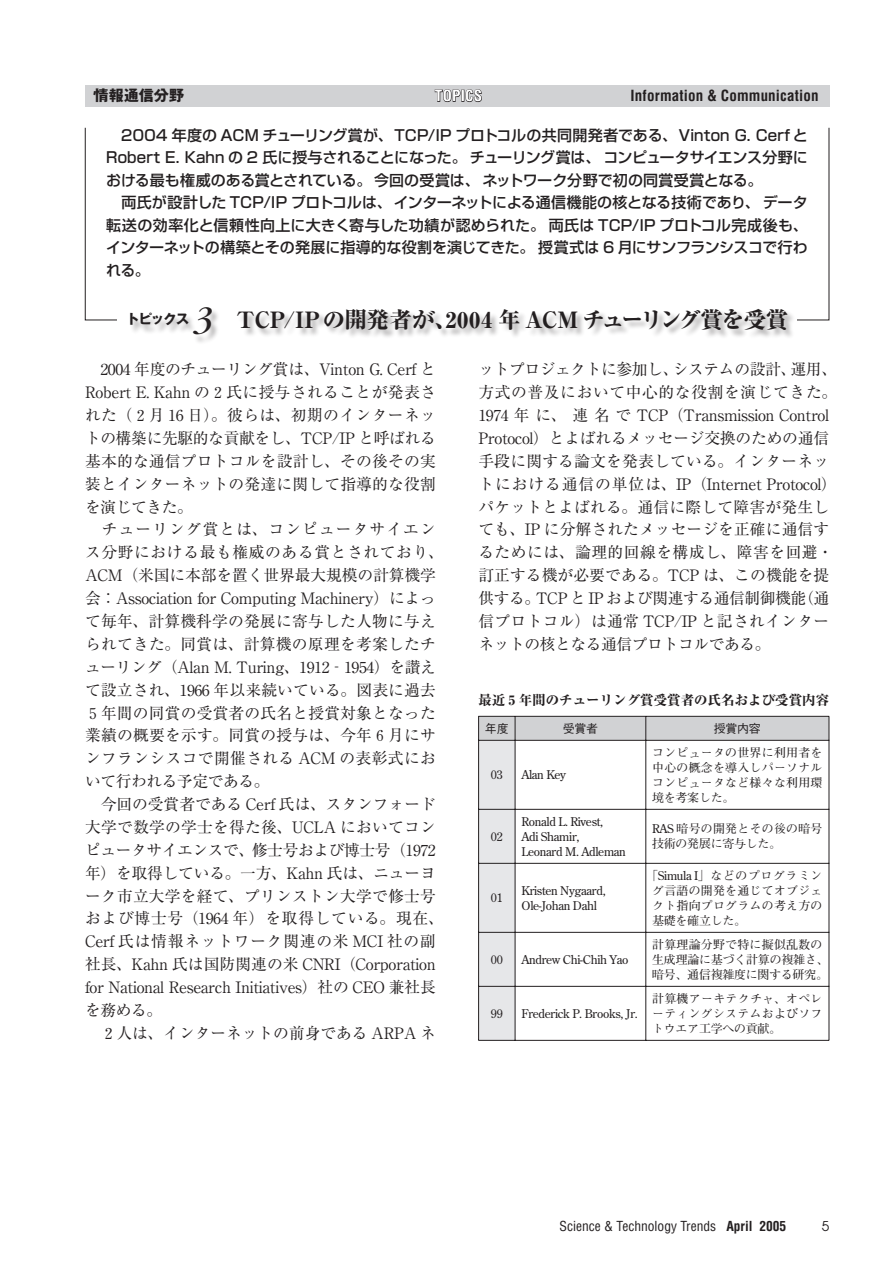
<style>
.page{position:relative;width:893px;height:1263px;background:#fff}
.page>*{position:absolute;margin:0;border:0;box-sizing:border-box;transform-origin:0 0}
.t1{font:800 22.5px "Ryumin";letter-spacing:-.02em;color:#231f20}
.t2{font:15.75px/23px "Ryumin";letter-spacing:.005em;color:#231f20}
.t3{font:500 15px/22.5px "Shin Go";letter-spacing:-.005em;color:#231f20}
.t4{font:700 condensed 15px "Helvetica";letter-spacing:.01em;color:#231f20}
.t5{font:700 15px "Gothic MB101";letter-spacing:.015em;color:#231f20}
.t6{font:700 condensed 15px "Helvetica";letter-spacing:.02em;color:#fff}
.t7{font:condensed 13.5px "Helvetica";color:#231f20}
.t8{font:800 13.5px "Ryumin";color:#231f20}
.t9{font:700 13.5px "Gothic MB101";letter-spacing:-.08em;color:#231f20}
.t10{font:13.5px "Avant Garde";color:#231f20}
.t11{font:700 12px/15px "Futo Min A101";letter-spacing:-.02em;color:#231f20}
.t12{font:500 12px "Gothic BBB";letter-spacing:-.025em;color:#231f20}
.s1{font-family:"Garamond";font-weight:400;font-style:italic;font-size:36px}
.s2{font-weight:700}
</style>
<div class="page">
<div style="left:85px;top:85px;width:744px;height:21px;background:#d1d2d4"></div>
<svg style="left:434px;top:89px;width:48px;height:18px"></svg>
<div style="left:129px;top:307px;width:667px;height:38px;background:#231f20;opacity:.4"></div>
<svg style="left:478px;top:716px;width:352px;height:325px"></svg>
<hr style="left:829px;top:986px;width:1px;height:54px;background:#231f20">
<hr style="left:478px;top:1040px;width:37px;height:1px;background:#231f20">
<hr style="left:515px;top:1040px;width:131px;height:1px;background:#231f20">
<hr style="left:646px;top:1040px;width:183px;height:1px;background:#231f20">
<p class="t5" style="left:94px;top:85px;width:92px">情報通信分野</p>
<p class="t6" style="left:435px;top:86px;width:49px">TOPICS</p>
<p class="t4" style="left:630px;top:86px;width:190px">Information &amp; Communication</p>
<p class="t3" style="left:106px;top:123px;width:703px">　2004 年度の ACM チューリング賞が、TCP/IP プロトコルの共同開発者である、Vinton G. Cerf とRobert E. Kahn の 2 氏に授与されることになった。チューリング賞は、コンピュータサイエンス分野における最も権威のある賞とされている。今回の受賞は、ネットワーク分野で初の同賞受賞となる。<br>　両氏が設計した TCP/IP プロトコルは、インターネットによる通信機能の核となる技術であり、データ転送の効率化と信頼性向上に大きく寄与した功績が認められた。両氏は TCP/IP プロトコル完成後も、インターネットの構築とその発展に指導的な役割を演じてきた。授賞式は 6 月にサンフランシスコで行われる。</p>
<p class="t9" style="left:126px;top:309px;width:65px">トピックス</p>
<h1 class="t1" style="left:194px;top:305px;width:596px"><span class="s1">3</span>　TCP/IPの開発者が、2004 年 ACM チューリング賞を受賞</h1>
<p class="t2" style="left:85px;top:358px;width:360px">　2004 年度のチューリング賞は、Vinton G. Cerf と<br>Robert E. Kahn の２氏に授与されることが発表された（２月 16 日）。彼らは、初期のインターネットの構築に先駆的な貢献をし、TCP/IP と呼ばれる基本的な通信プロトコルを設計し、その後その実装とインターネットの発達に関して指導的な役割を演じてきた。<br>　チューリング賞とは、コンピュータサイエンス分野における最も権威のある賞とされており、<br>ACM（米国に本部を置く世界最大規模の計算機学会：Association for Computing Machinery）によって毎年、計算機科学の発展に寄与した人物に与えられてきた。同賞は、計算機の原理を考案したチューリング（Alan M. Turing、1912‐1954）を讃えて設立され、1966 年以来続いている。図表に過去<br>５年間の同賞の受賞者の氏名と授賞対象となった業績の概要を示す。同賞の授与は、今年６月にサンフランシスコで開催される ACM の表彰式において行われる予定である。<br>　今回の受賞者である Cerf 氏は、スタンフォード大学で数学の学士を得た後、UCLA においてコンピュータサイエンスで、修士号および博士号（1972年）を取得している。一方、Kahn 氏は、ニューヨーク市立大学を経て、プリンストン大学で修士号および博士号（1964 年）を取得している。現在、<br>Cerf 氏は情報ネットワーク関連の米 MCI 社の副社長、Kahn 氏は国防関連の米 CNRI（Corporation for National Research Initiatives）社の CEO 兼社長を務める。<br>　２人は、インターネットの前身である ARPA ネ</p>
<p class="t2" style="left:478px;top:358px;width:360px">ットプロジェクトに参加し、システムの設計、運用、方式の普及において中心的な役割を演じてきた。<br>1974 年に、連名で TCP（Transmission Control<br>Protocol）とよばれるメッセージ交換のための通信手段に関する論文を発表している。インターネットにおける通信の単位は、IP（Internet Protocol）パケットとよばれる。通信に際して障害が発生しても、IP に分解されたメッセージを正確に通信するためには、論理的回線を構成し、障害を回避・訂正する機が必要である。TCP は、この機能を提供する。TCP と IP および関連する通信制御機能（通信プロトコル）は通常 TCP/IP と記されインターネットの核となる通信プロトコルである。</p>
<p class="t8" style="left:478px;top:692px;width:352px">最近 5 年間のチューリング賞受賞者の氏名および受賞内容</p>
<p class="t12" style="left:485px;top:721px;width:25px">年度</p>
<p class="t12" style="left:563px;top:721px;width:37px">受賞者</p>
<p class="t12" style="left:714px;top:721px;width:49px">授賞内容</p>
<p class="t11" style="left:491px;top:768px;width:13px">03</p>
<p class="t11" style="left:521px;top:768px;width:46px">Alan Key</p>
<p class="t11" style="left:652px;top:745px;width:172px;text-align:justify">コンピュータの世界に利用者を中心の概念を導入しパーソナルコンピュータなど様々な利用環境を考案した。</p>
<p class="t11" style="left:521px;top:814px;width:106px">Ronald L. Rivest,<br>Adi Shamir,<br>Leonard M. Adleman</p>
<p class="t11" style="left:652px;top:822px;width:172px">RAS 暗号の開発とその後の暗号技術の発展に寄与した。</p>
<p class="t11" style="left:491px;top:829px;width:13px">02</p>
<p class="t11" style="left:652px;top:868px;width:172px;text-align:justify;text-indent:-6px">「Simula I」などのプログラミング言語の開発を通じてオブジェクト指向プログラムの考え方の基礎を確立した。</p>
<p class="t11" style="left:491px;top:891px;width:13px">01</p>
<p class="t11" style="left:521px;top:883px;width:86px">Kristen Nygaard,<br>Ole-Johan Dahl</p>
<p class="t11" style="left:652px;top:937px;width:178px">計算理論分野で特に擬似乱数の生成理論に基づく計算の複雑さ、暗号、通信複雑度に関する研究。</p>
<p class="t11" style="left:491px;top:952px;width:13px">00</p>
<p class="t11" style="left:521px;top:952px;width:109px">Andrew Chi-Chih Yao</p>
<p class="t11" style="left:652px;top:991px;width:172px;text-align:justify">計算機アーキテクチャ、オペレーティングシステムおよびソフトウエア工学への貢献。</p>
<p class="t11" style="left:491px;top:1006px;width:13px">99</p>
<p class="t11" style="left:521px;top:1006px;width:118px">Frederick P. Brooks, Jr.</p>
<p class="t7" style="left:560px;top:1218px;width:228px">Science &amp; Technology Trends <span class="s2">April 2005</span></p>
<p class="t10" style="left:822px;top:1218px;width:9px">5</p>
</div>
